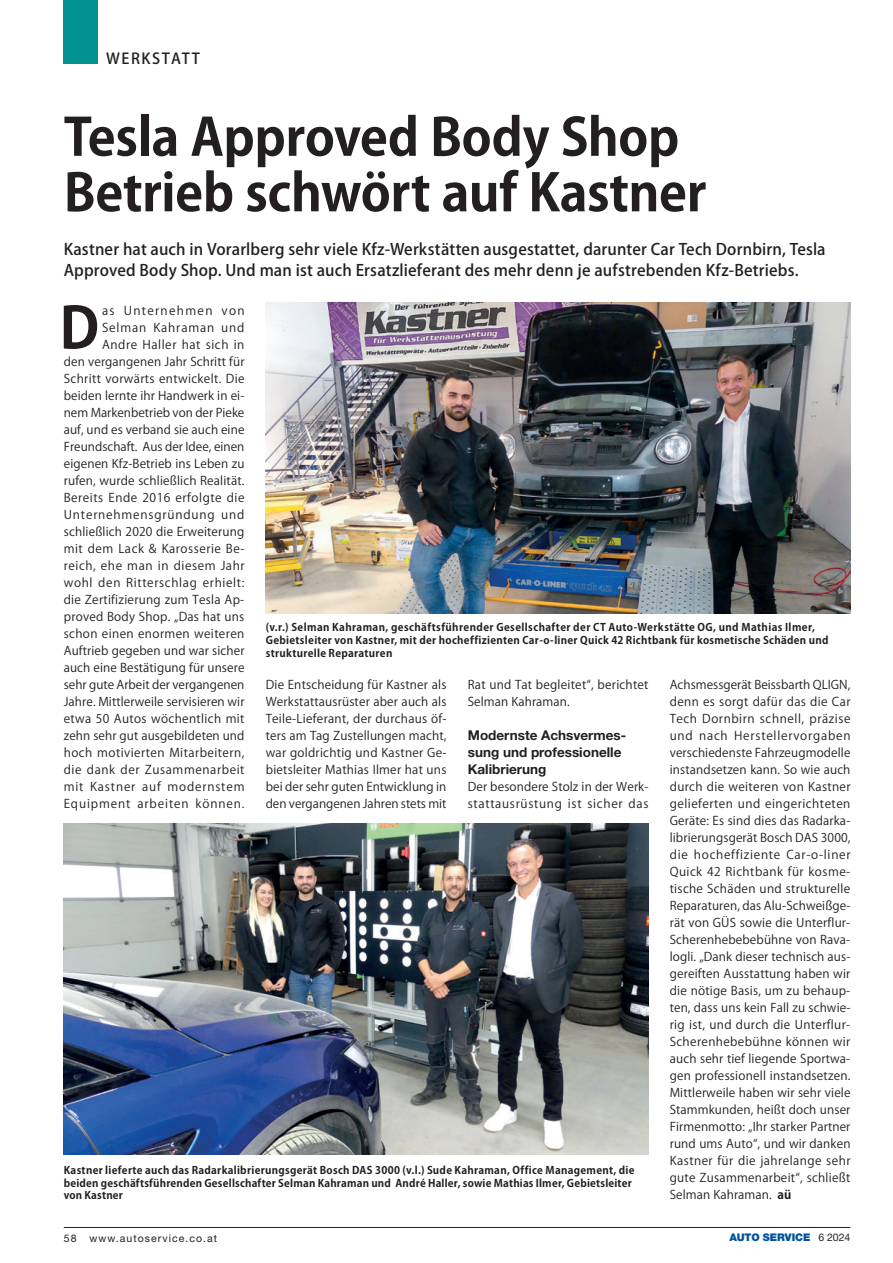
<style>
.page{position:relative;width:893px;height:1263px;background:#fff}
.page>*{position:absolute;margin:0;border:0;box-sizing:border-box;transform-origin:0 0}
.t1{font:700 56.25px "Koz Go Pro";color:#231f20}
.t2{font:700 51px/55.5px "Koz Go Pro";letter-spacing:-.01em;color:#231f20}
.t3{font:500 15.75px/21px "Koz Go Pro";letter-spacing:.01em;color:#231f20}
.t4{font:500 15px "Koz Go Pro";letter-spacing:.1em;color:#231f20}
.t5{font:700 13.5px/17px "Helvetica Neue LT Std";color:#231f20}
.t6{font:12px/17px "Koz Go Pro";letter-spacing:.02em;color:#231f20;text-align:justify}
.t7{font:12px/17px "Koz Go Pro";letter-spacing:.06em;color:#231f20}
.t8{font:700 10.5px/12.6px "Koz Go Pro";letter-spacing:.03em;color:#231f20}
.t9{font:10.5px "Helvetica Neue LT Std";letter-spacing:.1em;color:#231f20}
.t10{font:900 10.5px "Helvetica Neue LT Std";letter-spacing:-.005em;color:#01539f}
.s1{font-weight:700}
.s2{font-weight:400;color:#231f20}
</style>
<div class="page">
<hr style="left:64px;top:1227px;width:786px;height:1px;background:#231f20">
<div style="left:64px;top:0;width:34px;height:64px;background:#009290"></div>
<img style="left:64px;top:823px;width:584px;height:331px">
<img style="left:266px;top:303px;width:584px;height:310px">
<p class="t4" style="left:106px;top:49px;width:95px">WERKSTATT</p>
<h2 class="t2" style="left:64px;top:113px;width:644px">Tesla Approved Body Shop<br>Betrieb schwört auf Kastner</h2>
<h3 class="t3" style="left:64px;top:240px;width:763px">Kastner hat auch in Vorarlberg sehr viele Kfz-Werkstätten ausgestattet, darunter Car Tech Dornbirn, Tesla<br>Approved Body Shop. Und man ist auch Ersatzlieferant des mehr denn je aufstrebenden Kfz-Betriebs.</h3>
<h1 class="t1" style="left:60px;top:292px;width:41px">D</h1>
<p class="t6" style="left:64px;top:302px;width:182px;text-align:right">as Unternehmen von<br>Selman Kahraman und<br>Andre Haller hat sich in<br>den vergangenen Jahr Schritt für<br>Schritt vorwärts entwickelt. Die beiden lernte ihr Handwerk in ei&shy;nem Markenbetrieb von der Pieke auf, und es verband sie auch eine<br>Freundschaft. Aus der Idee, einen eigenen Kfz-Betrieb ins Leben zu rufen, wurde schließlich Realität.<br>Bereits Ende 2016 erfolgte die<br>Unternehmensgründung und schließlich 2020 die Erweiterung mit dem Lack &amp; Karosserie Be&shy;reich, ehe man in diesem Jahr wohl den Ritterschlag erhielt: die Zertifizierung zum Tesla Ap&shy;proved Body Shop. „Das hat uns schon einen enormen weiteren<br>Auftrieb gegeben und war sicher auch eine Bestätigung für unsere sehr gute Arbeit der vergangenen<br>Jahre. Mittlerweile servisieren wir etwa 50 Autos wöchentlich mit zehn sehr gut ausgebildeten und hoch motivierten Mitarbeitern, die dank der Zusammenarbeit mit Kastner auf modernstem<br>Equipment arbeiten können.</p>
<p class="t8" style="left:266px;top:622px;width:564px">(v.r.) Selman Kahraman, geschäftsführender Gesellschafter der CT Auto-Werkstätte OG, und Mathias Ilmer,<br>Gebietsleiter von Kastner, mit der hocheffizienten Car-o-liner Quick 42 Richtbank für kosmetische Schäden und strukturelle Reparaturen</p>
<p class="t6" style="left:266px;top:676px;width:182px">Die Entscheidung für Kastner als Werkstattausrüster aber auch als Teile-Lieferant, der durchaus öf&shy;ters am Tag Zustellungen macht, war goldrichtig und Kastner Ge&shy;bietsleiter Mathias Ilmer hat uns bei der sehr guten Entwicklung in den vergangenen Jahren stets mit</p>
<p class="t6" style="left:468px;top:676px;width:182px">Rat und Tat begleitet“, berichtet<br>Selman Kahraman.</p>
<p class="t6" style="left:670px;top:676px;width:182px">Achsmessgerät Beissbarth QLIGN, denn es sorgt dafür das die Car Tech Dornbirn schnell, präzise und nach Herstellervorgaben verschiedenste Fahrzeugmodelle instandsetzen kann. So wie auch durch die weiteren von Kastner gelieferten und eingerichteten Geräte: Es sind dies das Radarka&shy;librierungsgerät Bosch DAS 3000, die hocheffiziente Car-o-liner Quick 42 Richtbank für kosme&shy;tische Schäden und strukturelle Reparaturen, das Alu-Schweißge&shy;rät von GÜS sowie die Unterflur-Scherenhebebebühne von Rava&shy;logli. „Dank dieser technisch aus&shy;gereiften Ausstattung haben wir die nötige Basis, um zu behaup&shy;ten, dass uns kein Fall zu schwie&shy;rig ist, und durch die Unterflur-Scherenhebebühne können wir auch sehr tief liegende Sportwa&shy;gen professionell instandsetzen.<br>Mittlerweile haben wir sehr viele Stammkunden, heißt doch unser Firmenmotto: „Ihr starker Partner rund ums Auto“, und wir danken Kastner für die jahrelange sehr gute Zusammenarbeit“, schließt Selman Kahraman. <span class="s1">aü</span></p>
<p class="t5" style="left:468px;top:726px;width:160px">Modernste Achsvermes&shy;sung und professionelle<br>Kalibrierung</p>
<p class="t7" style="left:468px;top:778px;width:182px">Der besondere Stolz in der Werk&shy;stattausrüstung ist sicher das</p>
<p class="t8" style="left:64px;top:1164px;width:572px">Kastner lieferte auch das Radarkalibrierungsgerät Bosch DAS 3000 (v.l.) Sude Kahraman, Office Management, die beiden geschäftsführenden Gesellschafter Selman Kahraman und André Haller, sowie Mathias Ilmer, Gebietsleiter von Kastner</p>
<p class="t9" style="left:64px;top:1232px;width:155px">58 www.autoservice.co.at</p>
<p class="t10" style="left:729px;top:1231px;width:123px">AUTO SERVICE <span class="s2">6 2024</span></p>
</div>
